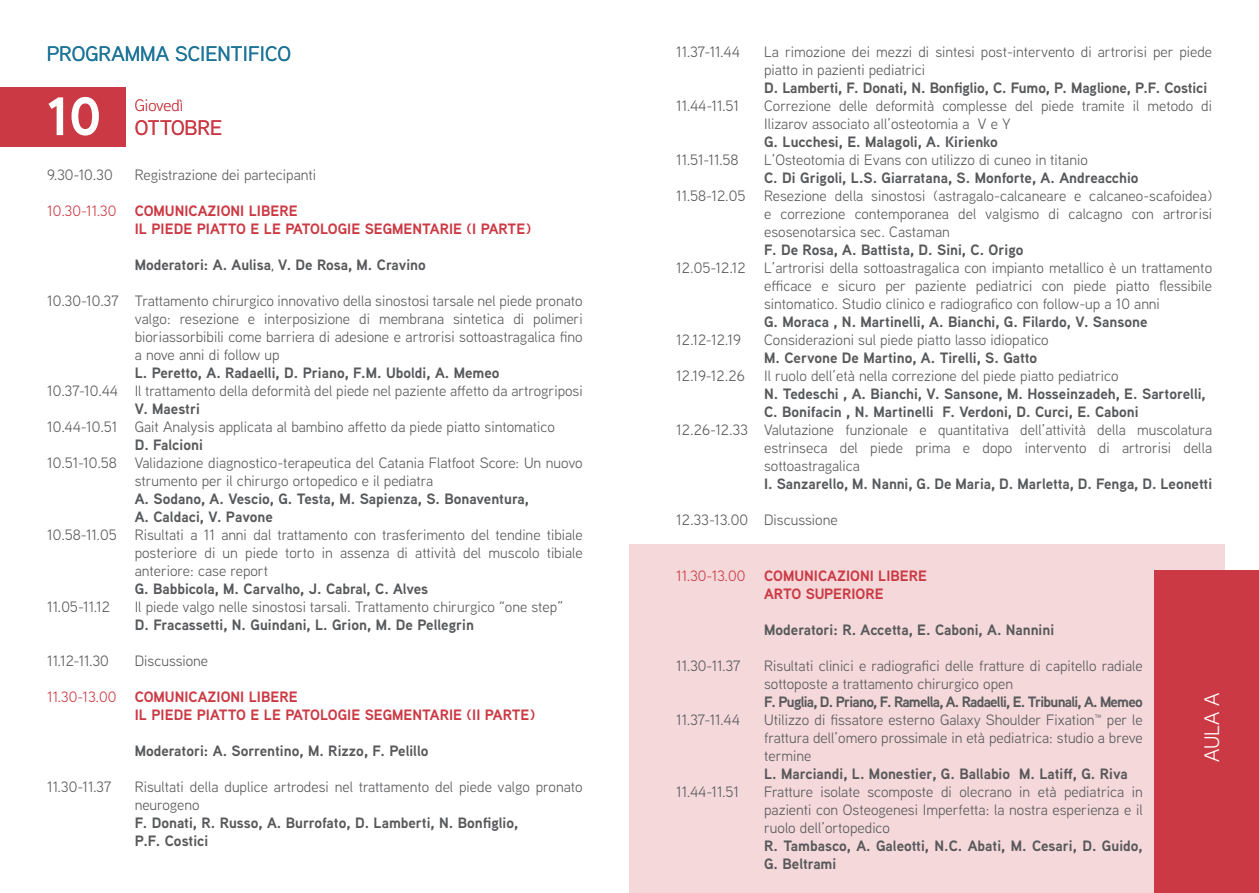
<style>
.page{position:relative;width:1259px;height:893px;background:#fff}
.page>*{position:absolute;margin:0;border:0;box-sizing:border-box;transform-origin:0 0}
.t1{font:700 54px "Aaux Next";color:#fff}
.t2{font:500 21px "Aaux Next";color:#1d7499}
.t3{font:500 21px "Aaux Next";letter-spacing:-.01em;color:#cb3a44}
.t4{font:21px "Aaux Next";color:#fff}
.t5{font:300 16.5px "Aaux Next";color:#cb3a44}
.t6{font:15px/18px "Aaux Next";color:#57585a;text-align:justify}
.t7{font:700 15px/18px "Aaux Next";color:#57585a}
.t8{font:700 15px "Aaux Next";color:#cb3a44}
.t9{font:700 15px "Aaux Next";letter-spacing:-.05em;color:#57585a}
.t10{font:15px "Aaux Next";color:#cb3a44}
.s1{font-weight:400}
</style>
<div class="page">
<div style="left:629px;top:544px;width:596px;height:349px;background:#f4d8da"></div>
<div style="left:0;top:88px;width:125px;height:59px;background:#cb3a44"></div>
<div style="left:1154px;top:570px;width:105px;height:323px;background:#cb3a44"></div>
<p class="t2" style="left:47px;top:40px;width:246px">PROGRAMMA SCIENTIFICO</p>
<p class="t1" style="left:47px;top:78px;width:56px">10</p>
<p class="t5" style="left:135px;top:94px;width:50px">Giovedì</p>
<p class="t3" style="left:135px;top:114px;width:89px">OTTOBRE</p>
<p class="t6" style="left:47px;top:165px;width:67px">9.30-10.30</p>
<p class="t10" style="left:47px;top:200px;width:71px">10.30-11.30</p>
<p class="t6" style="left:47px;top:291px;width:73px">10.30-10.37</p>
<p class="t6" style="left:47px;top:381px;width:72px">10.37-10.44</p>
<p class="t6" style="left:47px;top:417px;width:72px">10.44-10.51</p>
<p class="t6" style="left:47px;top:453px;width:71px">10.51-10.58</p>
<p class="t6" style="left:47px;top:525px;width:71px">10.58-11.05</p>
<p class="t6" style="left:47px;top:597px;width:64px">11.05-11.12</p>
<p class="t6" style="left:47px;top:651px;width:63px">11.12-11.30</p>
<p class="t10" style="left:47px;top:686px;width:71px">11.30-13.00</p>
<p class="t6" style="left:47px;top:777px;width:66px">11.30-11.37</p>
<p class="t6" style="left:135px;top:165px;width:183px">Registrazione dei partecipanti</p>
<p class="t8" style="left:135px;top:200px;width:164px">COMUNICAZIONI LIBERE</p>
<p class="t8" style="left:135px;top:218px;width:398px">IL PIEDE PIATTO E LE PATOLOGIE SEGMENTARIE (I PARTE)</p>
<p class="t7" style="left:135px;top:255px;width:293px">Moderatori: A. Aulisa<span class="s1">,</span> V. De Rosa, M. Cravino</p>
<p class="t6" style="left:135px;top:291px;width:449px">Trattamento chirurgico innovativo della sinostosi tarsale nel piede pronato valgo: resezione e interposizione di membrana sintetica di polimeri bioriassorbibili come barriera di adesione e artrorisi sottoastragalica fino a nove anni di follow up</p>
<p class="t7" style="left:135px;top:363px;width:366px">L. Peretto, A. Radaelli, D. Priano, F.M. Uboldi, A. Memeo</p>
<p class="t6" style="left:135px;top:381px;width:449px">Il trattamento della deformità del piede nel paziente affetto da artrogriposi</p>
<p class="t7" style="left:135px;top:399px;width:67px">V. Maestri</p>
<p class="t6" style="left:135px;top:417px;width:421px">Gait Analysis applicata al bambino affetto da piede piatto sintomatico</p>
<p class="t7" style="left:135px;top:435px;width:70px">D. Falcioni</p>
<p class="t6" style="left:135px;top:453px;width:449px">Validazione diagnostico-terapeutica del Catania Flatfoot Score: Un nuovo strumento per il chirurgo ortopedico e il pediatra</p>
<p class="t7" style="left:135px;top:489px;width:396px">A. Sodano, A. Vescio, G. Testa, M. Sapienza, S. Bonaventura,</p>
<p class="t7" style="left:135px;top:507px;width:140px">A. Caldaci, V. Pavone</p>
<p class="t6" style="left:135px;top:525px;width:449px">Risultati a 11 anni dal trattamento con trasferimento del tendine tibiale posteriore di un piede torto in assenza di attività del muscolo tibiale anteriore: case report</p>
<p class="t7" style="left:135px;top:579px;width:295px">G. Babbicola, M. Carvalho, J. Cabral, C. Alves</p>
<p class="t6" style="left:135px;top:597px;width:430px">Il piede valgo nelle sinostosi tarsali. Trattamento chirurgico “one step”</p>
<p class="t7" style="left:135px;top:615px;width:341px">D. Fracassetti, N. Guindani, L. Grion, M. De Pellegrin</p>
<p class="t6" style="left:135px;top:651px;width:75px">Discussione</p>
<p class="t8" style="left:135px;top:686px;width:164px">COMUNICAZIONI LIBERE</p>
<p class="t8" style="left:135px;top:704px;width:402px">IL PIEDE PIATTO E LE PATOLOGIE SEGMENTARIE (II PARTE)</p>
<p class="t7" style="left:135px;top:741px;width:295px">Moderatori: A. Sorrentino, M. Rizzo, F. Pelillo</p>
<p class="t6" style="left:135px;top:777px;width:449px">Risultati della duplice artrodesi nel trattamento del piede valgo pronato neurogeno</p>
<p class="t7" style="left:135px;top:813px;width:385px">F. Donati, R. Russo, A. Burrofato, D. Lamberti, N. Bonfiglio,</p>
<p class="t7" style="left:135px;top:831px;width:75px">P.F. Costici</p>
<p class="t6" style="left:676px;top:43px;width:65px">11.37-11.44</p>
<p class="t6" style="left:676px;top:97px;width:64px">11.44-11.51</p>
<p class="t6" style="left:676px;top:151px;width:64px">11.51-11.58</p>
<p class="t6" style="left:676px;top:187px;width:71px">11.58-12.05</p>
<p class="t6" style="left:676px;top:259px;width:71px">12.05-12.12</p>
<p class="t6" style="left:676px;top:331px;width:66px">12.12-12.19</p>
<p class="t6" style="left:676px;top:367px;width:70px">12.19-12.26</p>
<p class="t6" style="left:676px;top:421px;width:73px">12.26-12.33</p>
<p class="t6" style="left:676px;top:511px;width:73px">12.33-13.00</p>
<p class="t6" style="left:764px;top:43px;width:449px">La rimozione dei mezzi di sintesi post-intervento di artrorisi per piede piatto in pazienti pediatrici</p>
<p class="t7" style="left:764px;top:79px;width:444px">D. Lamberti, F. Donati, N. Bonfiglio, C. Fumo, P. Maglione, P.F. Costici</p>
<p class="t6" style="left:764px;top:97px;width:449px">Correzione delle deformità complesse del piede tramite il metodo di<br>Ilizarov associato all’osteotomia a V e Y</p>
<p class="t7" style="left:764px;top:133px;width:235px">G. Lucchesi, E. Malagoli, A. Kirienko</p>
<p class="t6" style="left:764px;top:151px;width:325px">L’Osteotomia di Evans con utilizzo di cuneo in titanio</p>
<p class="t7" style="left:764px;top:169px;width:376px">C. Di Grigoli, L.S. Giarratana, S. Monforte, A. Andreacchio</p>
<p class="t6" style="left:764px;top:187px;width:449px">Resezione della sinostosi (astragalo-calcaneare e calcaneo-scafoidea) e correzione contemporanea del valgismo di calcagno con artrorisi esosenotarsica sec. Castaman</p>
<p class="t7" style="left:764px;top:241px;width:261px">F. De Rosa, A. Battista, D. Sini, C. Origo</p>
<p class="t6" style="left:764px;top:259px;width:449px">L’artrorisi della sottoastragalica con impianto metallico è un trattamento efficace e sicuro per paziente pediatrici con piede piatto flessibile sintomatico. Studio clinico e radiografico con follow-up a 10 anni</p>
<p class="t7" style="left:764px;top:313px;width:385px">G. Moraca , N. Martinelli, A. Bianchi, G. Filardo, V. Sansone</p>
<p class="t6" style="left:764px;top:331px;width:286px">Considerazioni sul piede piatto lasso idiopatico</p>
<p class="t7" style="left:764px;top:349px;width:274px">M. Cervone De Martino, A. Tirelli, S. Gatto</p>
<p class="t6" style="left:764px;top:367px;width:356px">Il ruolo dell’età nella correzione del piede piatto pediatrico</p>
<p class="t7" style="left:764px;top:385px;width:443px">N. Tedeschi , A. Bianchi, V. Sansone, M. Hosseinzadeh, E. Sartorelli,</p>
<p class="t7" style="left:764px;top:403px;width:376px">C. Bonifacin , N. Martinelli F. Verdoni, D. Curci, E. Caboni</p>
<p class="t6" style="left:764px;top:421px;width:449px">Valutazione funzionale e quantitativa dell’attività della muscolatura estrinseca del piede prima e dopo intervento di artrorisi della sottoastragalica</p>
<p class="t7" style="left:764px;top:475px;width:449px">I. Sanzarello, M. Nanni, G. De Maria, D. Marletta, D. Fenga, D. Leonetti</p>
<p class="t6" style="left:764px;top:511px;width:75px">Discussione</p>
<p class="t10" style="left:676px;top:566px;width:71px">11.30-13.00</p>
<p class="t6" style="left:676px;top:656px;width:66px">11.30-11.37</p>
<p class="t6" style="left:676px;top:710px;width:65px">11.37-11.44</p>
<p class="t6" style="left:676px;top:782px;width:64px">11.44-11.51</p>
<p class="t8" style="left:764px;top:565px;width:164px">COMUNICAZIONI LIBERE</p>
<p class="t8" style="left:764px;top:583px;width:121px">ARTO SUPERIORE</p>
<p class="t7" style="left:764px;top:620px;width:291px">Moderatori: R. Accetta, E. Caboni, A. Nannini</p>
<p class="t6" style="left:764px;top:656px;width:380px">Risultati clinici e radiografici delle fratture di capitello radiale sottoposte a trattamento chirurgico open</p>
<p class="t9" style="left:764px;top:691px;width:380px">F. Puglia, D. Priano, F. Ramella, A. Radaelli, E. Tribunali, A. Memeo</p>
<p class="t6" style="left:764px;top:710px;width:380px">Utilizzo di fissatore esterno Galaxy Shoulder Fixation™ per le frattura dell’omero prossimale in età pediatrica: studio a breve termine</p>
<p class="t7" style="left:764px;top:764px;width:365px">L. Marciandi, L. Monestier, G. Ballabio M. Latiff, G. Riva</p>
<p class="t6" style="left:764px;top:782px;width:380px">Fratture isolate scomposte di olecrano in età pediatrica in pazienti con Osteogenesi Imperfetta: la nostra esperienza e il ruolo dell’ortopedico</p>
<p class="t7" style="left:764px;top:836px;width:380px">R. Tambasco, A. Galeotti, N.C. Abati, M. Cesari, D. Guido,<br>G. Beltrami</p>
<p class="t4" style="left:1197px;top:762px;width:71px;rotate:-90deg">AULA A</p>
</div>
